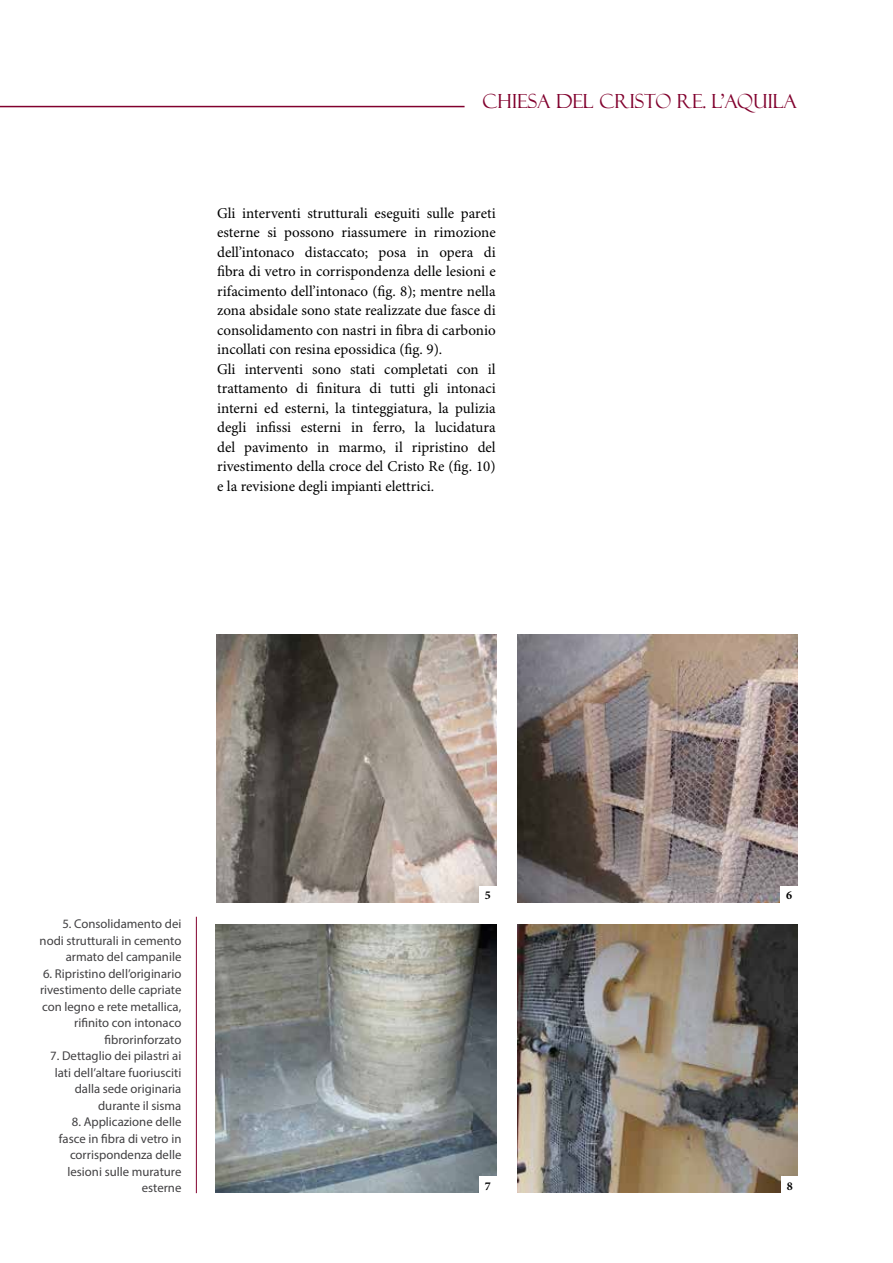
<style>
.page{position:relative;width:893px;height:1263px;background:#fff}
.page>*{position:absolute;margin:0;border:0;box-sizing:border-box;transform-origin:0 0}
.t1{font:19.5px "Felix Titling";color:#81002d}
.t2{font:15px/19.5px "Minion Pro";color:#000}
.t3{font:12.75px/16.5px "Myriad Pro";color:#414042;text-align:right}
.t4{font:700 12px "Minion Pro";color:#000}
</style>
<div class="page">
<img style="left:518px;top:924px;width:280px;height:268px">
<img style="left:518px;top:635px;width:280px;height:267px">
<img style="left:216px;top:924px;width:280px;height:268px">
<img style="left:216px;top:635px;width:280px;height:267px">
<div style="left:479px;top:886px;width:17px;height:17px;background:#fff"></div>
<div style="left:479px;top:1177px;width:17px;height:17px;background:#fff"></div>
<div style="left:781px;top:886px;width:17px;height:17px;background:#fff"></div>
<div style="left:781px;top:1177px;width:17px;height:17px;background:#fff"></div>
<hr style="left:196px;top:917px;width:1px;height:276px;background:#81002d">
<hr style="left:0;top:106px;width:465px;height:1px;background:#81002d">
<h1 class="t1" style="left:483px;top:89px;width:316px">CHIESA DEL CRISTO RE. L’AQUILA</h1>
<p class="t2" style="left:217px;top:204px;width:280px">Gli interventi strutturali eseguiti sulle pareti esterne si possono riassumere in rimozione dell’intonaco distaccato; posa in opera di fibra di vetro in corrispondenza delle lesioni e rifacimento dell’intonaco (fig. 8); mentre nella zona absidale sono state realizzate due fasce di consolidamento con nastri in fibra di carbonio incollati con resina epossidica (fig. 9).<br>Gli interventi sono stati completati con il trattamento di finitura di tutti gli intonaci interni ed esterni, la tinteggiatura, la pulizia degli infissi esterni in ferro, la lucidatura del pavimento in marmo, il ripristino del rivestimento della croce del Cristo Re (fig. 10) e la revisione degli impianti elettrici.</p>
<p class="t3" style="left:40px;top:915px;width:143px">5. Consolidamento dei nodi strutturali in cemento armato del campanile</p>
<p class="t3" style="left:40px;top:965px;width:143px">6. Ripristino dell’originario rivestimento delle capriate con legno e rete metallica, rifinito con intonaco fibrorinforzato</p>
<p class="t3" style="left:50px;top:1047px;width:133px">7. Dettaglio dei pilastri ai lati dell’altare fuoriusciti dalla sede originaria durante il sisma</p>
<p class="t3" style="left:59px;top:1113px;width:124px">8. Applicazione delle fasce in fibra di vetro in corrispondenza delle lesioni sulle murature esterne</p>
<p class="t4" style="left:485px;top:887px;width:7px">5</p>
<p class="t4" style="left:485px;top:1177px;width:7px">7</p>
<p class="t4" style="left:786px;top:887px;width:7px">6</p>
<p class="t4" style="left:787px;top:1177px;width:7px">8</p>
</div>
